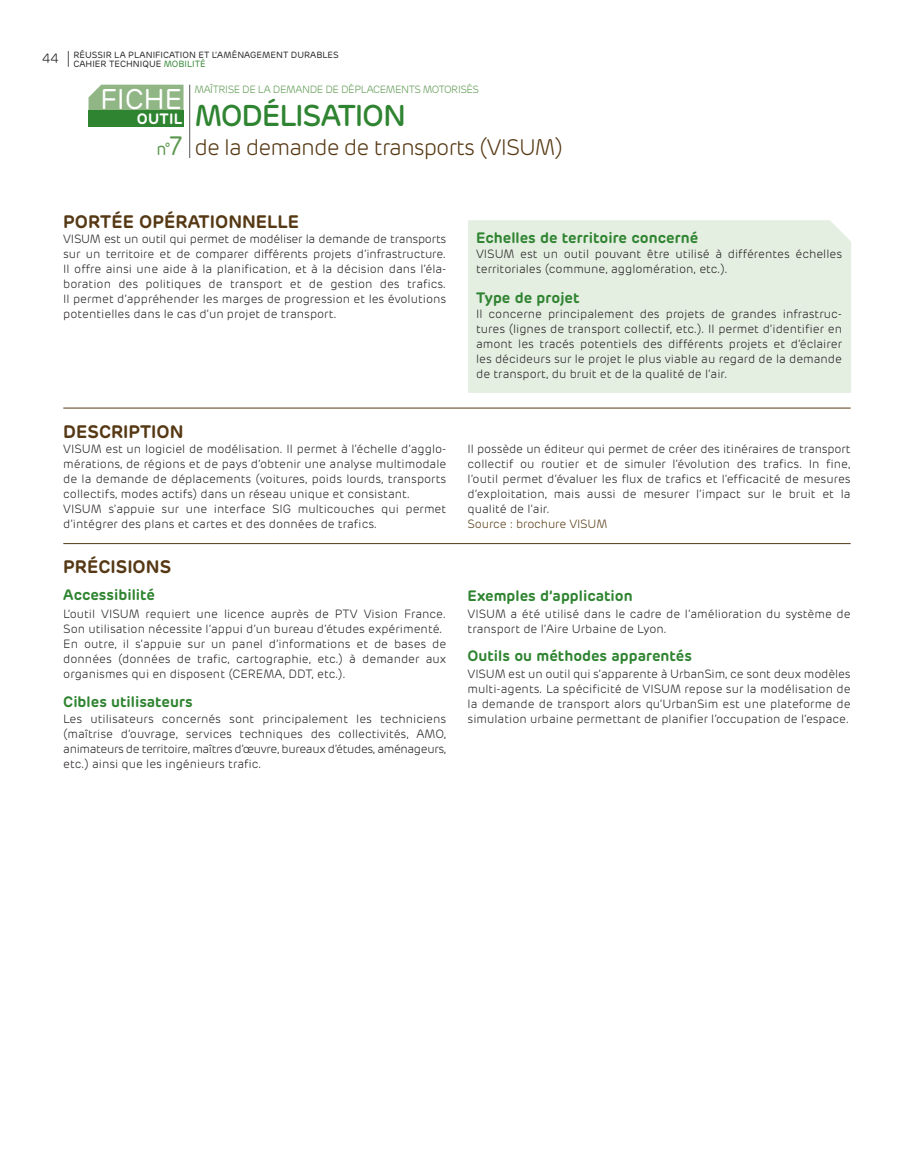
<style>
.page{position:relative;width:915px;height:1170px;background:#fff}
.page>*{position:absolute;margin:0;border:0;box-sizing:border-box;transform-origin:0 0}
.t1{font:500 30px "Rubrik";letter-spacing:-.04em;color:#2f8431}
.t2{font:28.5px "Rubrik";letter-spacing:-.01em;color:#fff}
.t3{font:300 22.5px "Rubrik";letter-spacing:-.04em;color:#563914}
.t4{font:600 18px "Rubrik";color:#563914}
.t5{font:17.55px "Rubrik";color:#5a974d;scale:.94 1}
.t6{font:600 15px "Rubrik";color:#2f8431}
.t7{font:600 15px "Rubrik";letter-spacing:.02em;color:#fff}
.t8{font:300 12px/15px "Rubrik";color:#231f20;text-align:justify}
.t9{font:300 12px "Rubrik";letter-spacing:-.01em;color:#563914}
.t10{font:300 10.5px "Rubrik";letter-spacing:-.04em;color:#5a974d}
.t11{font:9px/9px "Rubrik";color:#231f20}
.s1{font-weight:300;font-size:13.5px}
.s2{color:#2f8431}
.s3{font-size:26.55px}
</style>
<div class="page">
<svg style="left:68px;top:51px;width:1px;height:16px"></svg>
<div style="left:468px;top:220px;width:382px;height:173px;background:#e4eee1"></div>
<hr style="left:63px;top:543px;width:787px;height:1px;background:#563914">
<div style="left:88px;top:85px;width:95px;height:25px;background:#91b685"></div>
<hr style="left:189px;top:85px;width:1px;height:73px;background:#57585a">
<div style="left:88px;top:110px;width:95px;height:16px;background:#2f8431"></div>
<hr style="left:63px;top:408px;width:787px;height:1px;background:#563914">
<p class="t11" style="left:73px;top:50px;width:266px;text-indent:-32px"><span class="s1">44</span> RÉUSSIR LA PLANIFICATION ET L’AMÉNAGEMENT DURABLES<br>CAHIER TECHNIQUE <span class="s2">MOBILITÉ</span></p>
<h1 class="t1" style="left:194px;top:97px;width:213px">MODÉLISATION</h1>
<h3 class="t3" style="left:194px;top:134px;width:370px">de la demande de transports (VISUM)</h3>
<p class="t10" style="left:194px;top:83px;width:286px">MAÎTRISE DE LA DEMANDE DE DÉPLACEMENTS MOTORISÉS</p>
<h2 class="t2" style="left:100px;top:82px;width:84px">FICHE</h2>
<p class="t7" style="left:137px;top:109px;width:47px">OUTIL</p>
<h3 class="t5" style="left:156px;top:139px;width:29px">n°<span class="s3">7</span></h3>
<h3 class="t4" style="left:63px;top:210px;width:237px">PORTÉE OPÉRATIONNELLE</h3>
<p class="t8" style="left:63px;top:231px;width:384px">VISUM est un outil qui permet de modéliser la demande de transports sur un territoire et de comparer différents projets d’infrastructure.<br>Il offre ainsi une aide à la planification, et à la décision dans l’éla&shy;boration des politiques de transport et de gestion des trafics.<br>Il permet d’appréhender les marges de progression et les évolutions potentielles dans le cas d’un projet de transport.</p>
<p class="t6" style="left:476px;top:228px;width:223px">Echelles de territoire concerné</p>
<p class="t8" style="left:476px;top:246px;width:367px">VISUM est un outil pouvant être utilisé à différentes échelles territoriales (commune, agglomération, etc.).</p>
<p class="t6" style="left:476px;top:288px;width:105px">Type de projet</p>
<p class="t8" style="left:476px;top:306px;width:367px">Il concerne principalement des projets de grandes infrastruc&shy;tures (lignes de transport collectif, etc.). Il permet d’identifier en amont les tracés potentiels des différents projets et d’éclairer les décideurs sur le projet le plus viable au regard de la demande de transport, du bruit et de la qualité de l’air.</p>
<h3 class="t4" style="left:63px;top:420px;width:122px">DESCRIPTION</h3>
<p class="t8" style="left:63px;top:441px;width:384px;text-align:left">VISUM est un logiciel de modélisation. Il permet à l’échelle d’agglo&shy;mérations, de régions et de pays d’obtenir une analyse multimodale de la demande de déplacements (voitures, poids lourds, transports collectifs, modes actifs) dans un réseau unique et consistant.<br>VISUM s’appuie sur une interface SIG multicouches qui permet d’intégrer des plans et cartes et des données de trafics.</p>
<p class="t8" style="left:467px;top:441px;width:384px">Il possède un éditeur qui permet de créer des itinéraires de transport collectif ou routier et de simuler l’évolution des trafics. In fine, l’outil permet d’évaluer les flux de trafics et l’efficacité de mesures d’exploitation, mais aussi de mesurer l’impact sur le bruit et la qualité de l’air.</p>
<p class="t9" style="left:467px;top:516px;width:141px">Source : brochure VISUM</p>
<h3 class="t4" style="left:63px;top:555px;width:109px">PRÉCISIONS</h3>
<p class="t6" style="left:63px;top:585px;width:93px">Accessibilité</p>
<p class="t8" style="left:63px;top:606px;width:384px;text-align:left">L’outil VISUM requiert une licence auprès de PTV Vision France.<br>Son utilisation nécessite l’appui d’un bureau d’études expérimenté.<br>En outre, il s’appuie sur un panel d’informations et de bases de données (données de trafic, cartographie, etc.) à demander aux organismes qui en disposent (CEREMA, DDT, etc.).</p>
<p class="t6" style="left:63px;top:691px;width:131px">Cibles utilisateurs</p>
<p class="t8" style="left:63px;top:711px;width:384px">Les utilisateurs concernés sont principalement les techniciens (maîtrise d’ouvrage, services techniques des collectivités, AMO, animateurs de territoire, maîtres d’œuvre, bureaux d’études, aménageurs, etc.) ainsi que les ingénieurs trafic.</p>
<p class="t6" style="left:467px;top:586px;width:167px">Exemples d’application</p>
<p class="t8" style="left:467px;top:606px;width:384px">VISUM a été utilisé dans le cadre de l’amélioration du système de transport de l’Aire Urbaine de Lyon.</p>
<p class="t6" style="left:467px;top:646px;width:226px">Outils ou méthodes apparentés</p>
<p class="t8" style="left:467px;top:666px;width:384px">VISUM est un outil qui s’apparente à UrbanSim, ce sont deux modèles multi-agents. La spécificité de VISUM repose sur la modélisation de la demande de transport alors qu’UrbanSim est une plateforme de simulation urbaine permettant de planifier l’occupation de l’espace.</p>
</div>
